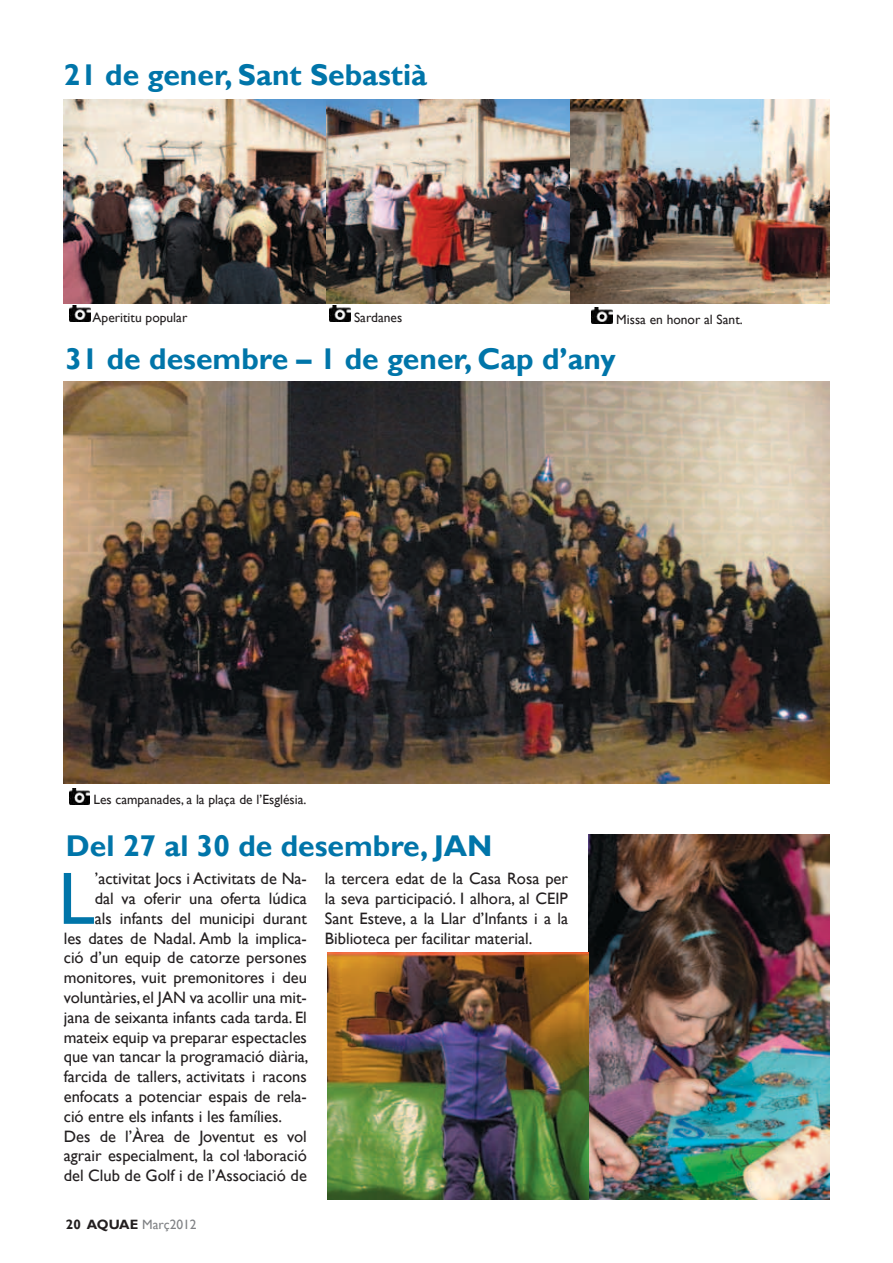
<style>
.page{position:relative;width:893px;height:1263px;background:#fff}
.page>*{position:absolute;margin:0;border:0;box-sizing:border-box;transform-origin:0 0}
.t1{font:74.55px "Gill Sans";color:#0075a9}
.t2{font:700 30px "Gill Sans";color:#0075a9}
.t3{font:16.5px/19.8px "Gill Sans";color:#231f20;text-align:justify}
.t4{font:13.5px "Gill Sans";color:#231f20}
.t5{font:13.5px "Gill Sans";color:#808285}
.s1{font-weight:700;color:#231f20}
</style>
<div class="page">
<img style="left:64px;top:99px;width:262px;height:205px">
<img style="left:326px;top:99px;width:503px;height:205px">
<img style="left:64px;top:381px;width:765px;height:402px">
<img style="left:588px;top:835px;width:241px;height:364px">
<img style="left:327px;top:953px;width:261px;height:246px">
<img style="left:69px;top:788px;width:21px;height:16px">
<img style="left:592px;top:308px;width:20px;height:16px">
<img style="left:330px;top:306px;width:20px;height:16px">
<img style="left:70px;top:306px;width:20px;height:16px">
<h2 class="t2" style="left:64px;top:56px;width:365px">21 de gener, Sant Sebastià</h2>
<p class="t4" style="left:93px;top:309px;width:96px">Aperititu popular</p>
<p class="t4" style="left:354px;top:309px;width:50px">Sardanes</p>
<p class="t4" style="left:616px;top:311px;width:128px">Missa en honor al Sant.</p>
<h2 class="t2" style="left:65px;top:341px;width:552px">31 de desembre – 1 de gener, Cap d’any</h2>
<p class="t4" style="left:93px;top:792px;width:214px">Les campanades, a la plaça de l’Església.</p>
<h2 class="t2" style="left:66px;top:827px;width:428px">Del 27 al 30 de desembre, JAN</h2>
<h1 class="t1" style="left:58px;top:855px;width:38px">L</h1>
<p class="t3" style="left:95px;top:869px;width:214px">’activitat Jocs i Activitats de Na-</p>
<p class="t3" style="left:325px;top:869px;width:245px">la tercera edat de la Casa Rosa per la seva participació. I alhora, al CEIP Sant Esteve, a la Llar d’Infants i a la Biblioteca per facilitar material.</p>
<p class="t3" style="left:95px;top:889px;width:214px">dal va oferir una oferta lúdica</p>
<p class="t3" style="left:95px;top:909px;width:214px">als infants del municipi durant</p>
<p class="t3" style="left:64px;top:928px;width:245px">les dates de Nadal. Amb la implica-</p>
<p class="t3" style="left:64px;top:948px;width:245px">ció d’un equip de catorze persones</p>
<p class="t3" style="left:64px;top:968px;width:245px">monitores, vuit premonitores i deu</p>
<p class="t3" style="left:64px;top:988px;width:245px">voluntàries, el JAN va acollir una mit-</p>
<p class="t3" style="left:64px;top:1008px;width:245px">jana de seixanta infants cada tarda. El</p>
<p class="t3" style="left:64px;top:1027px;width:245px">mateix equip va preparar espectacles</p>
<p class="t3" style="left:64px;top:1047px;width:246px">que van tancar la programació diària,</p>
<p class="t3" style="left:64px;top:1067px;width:245px">farcida de tallers, activitats i racons</p>
<p class="t3" style="left:64px;top:1087px;width:245px">enfocats a potenciar espais de rela-</p>
<p class="t3" style="left:64px;top:1107px;width:220px">ció entre els infants i les famílies.</p>
<p class="t3" style="left:64px;top:1126px;width:245px">Des de l’Àrea de Joventut es vol</p>
<p class="t3" style="left:64px;top:1146px;width:245px">agrair especialment, la col·laboració</p>
<p class="t3" style="left:64px;top:1166px;width:245px">del Club de Golf i de l’Associació de</p>
<p class="t5" style="left:66px;top:1216px;width:132px"><span class="s1">20 AQUAE</span> Març2012</p>
</div>
